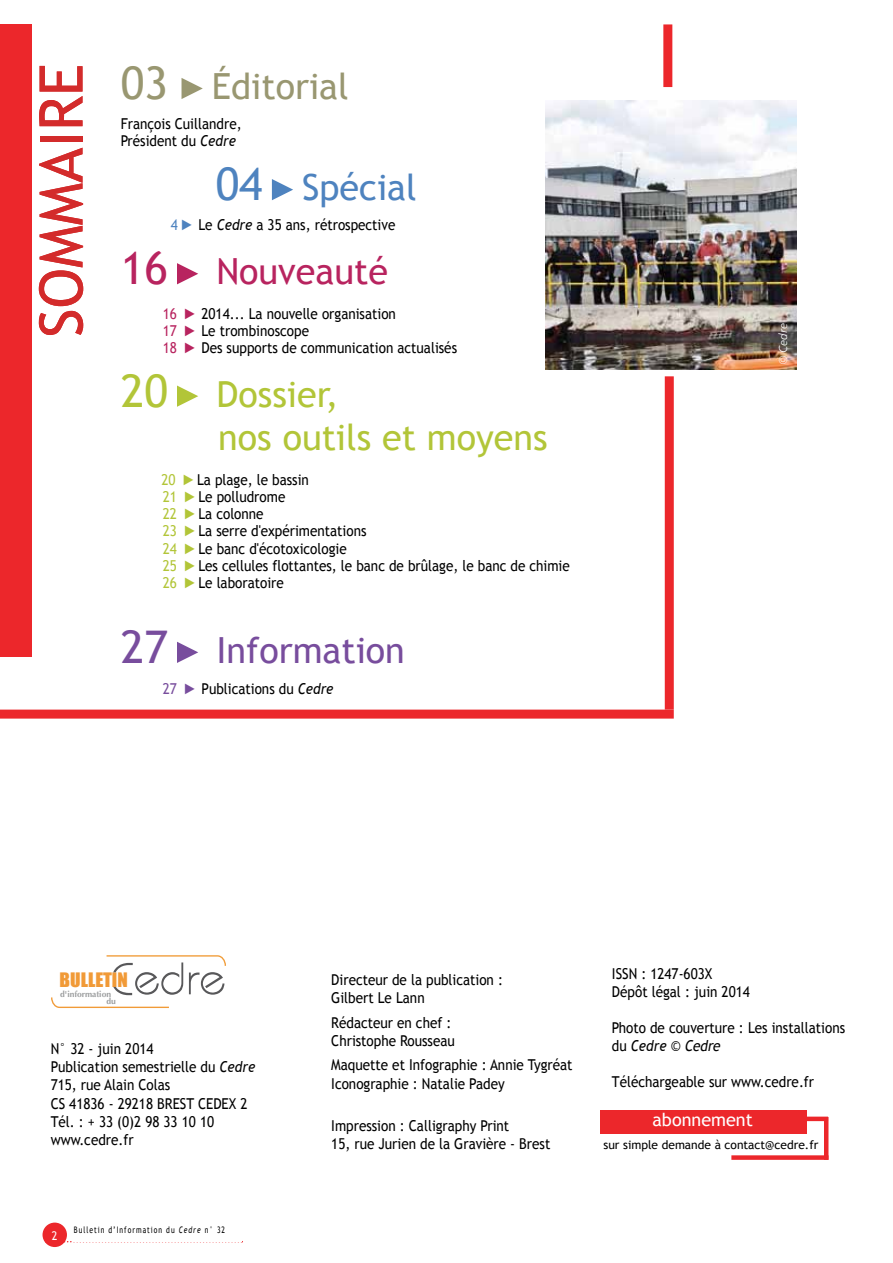
<style>
.page{position:relative;width:893px;height:1263px;background:#fff}
.page>*{position:absolute;margin:0;border:0;box-sizing:border-box;transform-origin:0 0}
.t1{font:60px "Trebuchet MS";color:#d32b2b}
.t2{font:45px "Trebuchet MS";color:#b8245f}
.t3{font:45px "Trebuchet MS";color:#b2c538}
.t4{font:36px/43.2px "Trebuchet MS";color:#b2c538}
.t5{font:36px "Trebuchet MS";color:#784d9d}
.t6{font:36px "Trebuchet MS";color:#999771}
.t7{font:36px "Trebuchet MS";color:#4e83bf}
.t8{font:36px "Trebuchet MS";color:#b8245f}
.t9{font:18.45px "Impact";color:#f19a37;scale:1.04 1}
.t10{font:18px "Trebuchet MS";color:#fff}
.t11{font:15px/17.1px "Trebuchet MS";color:#000;scale:.9 1}
.t12{font:12px "Trebuchet MS";color:#000}
.t13{font:12px "Frutus T Ligh Ital";color:#fff}
.t14{font:12px "Trebuchet MS";color:#fff;scale:.9 1}
.t15{font:9px "Trebuchet MS";letter-spacing:.15em;color:#000;scale:.75 1}
.t16{font:700 8.55px "Optima";color:#9c9e9f}
.s1{font-size:45px}
.s2{font-style:italic}
.s3{color:#4e83bf}
.s4{font-family:"Arial Narrow";color:#4e83bf}
.s5{color:#b8245f}
.s6{font-family:"Arial Narrow";color:#b8245f}
.s7{color:#b2c538}
.s8{font-family:"Arial Narrow";color:#b2c538}
.s9{color:#784d9d}
.s10{font-family:"Arial Narrow";color:#784d9d}
</style>
<div class="page">
<div style="left:0;top:24px;width:31px;height:633px;background:#ec272b"></div>
<svg style="left:182px;top:78px;width:21px;height:21px"></svg>
<svg style="left:272px;top:179px;width:21px;height:21px"></svg>
<svg style="left:177px;top:263px;width:21px;height:21px"></svg>
<svg style="left:177px;top:385px;width:21px;height:22px"></svg>
<svg style="left:177px;top:642px;width:21px;height:21px"></svg>
<div style="left:665px;top:376px;width:9px;height:334px;background:#ec272b"></div>
<img style="left:545px;top:101px;width:251px;height:269px">
<div style="left:0;top:710px;width:674px;height:9px;background:#ec272b"></div>
<div style="left:663px;top:24px;width:9px;height:63px;background:#ec272b"></div>
<div style="left:43px;top:1222px;width:24px;height:25px;background:#ec272b;border-radius:50%"></div>
<hr style="left:824px;top:1117px;width:4px;height:43px;background:#ec272b">
<div style="left:600px;top:1110px;width:206px;height:24px;background:#ec272b"></div>
<div style="left:694px;top:1116px;width:134px;height:5px;background:#ec272b"></div>
<div style="left:731px;top:1155px;width:97px;height:5px;background:#ec272b"></div>
<svg style="left:51px;top:955px;width:175px;height:53px"></svg>
<h1 class="t1" style="left:26px;top:337px;width:275px;rotate:-90deg">SOMMAIRE</h1>
<h3 class="t6" style="left:121px;top:65px;width:230px"><span class="s1">03</span> éditorial</h3>
<p class="t11" style="left:121px;top:115px;width:136px">François Cuillandre,<br>Président du <span class="s2">Cedre</span></p>
<h3 class="t7" style="left:216px;top:166px;width:203px"><span class="s1">04</span> Spécial</h3>
<p class="t11" style="left:171px;top:216px;width:251px"><span class="s3">4</span> <span class="s4">►</span> le <span class="s2">Cedre</span> a 35 ans, rétrospective</p>
<h2 class="t2" style="left:121px;top:242px;width:49px">16</h2>
<h3 class="t8" style="left:216px;top:250px;width:173px">Nouveauté</h3>
<p class="t11" style="left:163px;top:305px;width:329px"><span class="s5">16</span> <span class="s6">►</span> 2014... La nouvelle organisation<br><span class="s5">17</span> <span class="s6">►</span> Le trombinoscope<br><span class="s5">18</span> <span class="s6">►</span> Des supports de communication actualisés</p>
<h2 class="t3" style="left:121px;top:364px;width:49px">20</h2>
<h3 class="t4" style="left:216px;top:373px;width:333px">Dossier,<br>nos outils et moyens</h3>
<p class="t11" style="left:161px;top:471px;width:455px"><span class="s7">20</span> <span class="s8">►</span>La plage, le bassin<br><span class="s7">21</span> <span class="s8">►</span>Le polludrome<br><span class="s7">22</span> <span class="s8">►</span>La colonne<br><span class="s7">23</span> <span class="s8">►</span>La serre d'expérimentations<br><span class="s7">24</span> <span class="s8">►</span>Le banc d'écotoxicologie<br><span class="s7">25</span> <span class="s8">►</span>Les cellules flottantes, le banc de brûlage, le banc de chimie<br><span class="s7">26</span> <span class="s8">►</span>Le laboratoire</p>
<h3 class="t5" style="left:121px;top:629px;width:286px"><span class="s1">27</span> Information</h3>
<p class="t11" style="left:163px;top:680px;width:191px"><span class="s9">27</span> <span class="s10">►</span> Publications du <span class="s2">Cedre</span></p>
<p class="t13" style="left:776px;top:365px;width:43px;rotate:-90deg">© Cedre</p>
<p class="t9" style="left:60px;top:965px;width:67px">BULLETIN</p>
<p class="t16" style="left:60px;top:989px;width:52px">d'information</p>
<p class="t16" style="left:106px;top:995px;width:11px">du</p>
<p class="t11" style="left:51px;top:1040px;width:229px;line-height:18px">N° 32 - juin 2014<br>Publication semestrielle du <span class="s2">Cedre<br></span>715, rue Alain Colas<br>CS 41836 - 29218 BREST CEDEX 2<br>Tél. : + 33 (0)2 98 33 10 10 www.cedre.fr</p>
<p class="t14" style="left:52px;top:1228px;width:8px">2</p>
<p class="t15" style="left:74px;top:1224px;width:203px">b ulletin d’i nformation du <span class="s2">c edre</span> n° 32</p>
<p class="t11" style="left:331px;top:971px;width:192px;line-height:18.1px">Directeur de la publication :<br>Gilbert Le Lann</p>
<p class="t11" style="left:331px;top:1014px;width:139px;line-height:18.1px">Rédacteur en chef :<br>Christophe Rousseau</p>
<p class="t11" style="left:331px;top:1056px;width:269px;line-height:18px">Maquette et Infographie : Annie Tygréat<br>Iconographie : Natalie Padey</p>
<p class="t11" style="left:331px;top:1117px;width:245px;line-height:18px">Impression : Calligraphy Print<br>15, rue Jurien de la Gravière - Brest</p>
<p class="t11" style="left:612px;top:965px;width:155px;line-height:18.1px">ISSN : 1247-603X<br>Dépôt légal : juin 2014</p>
<p class="t11" style="left:612px;top:1019px;width:261px;line-height:18.1px">Photo de couverture : Les installations du <span class="s2">Cedre</span> © <span class="s2">Cedre</span></p>
<p class="t11" style="left:612px;top:1074px;width:226px">Téléchargeable sur www.cedre.fr</p>
<p class="t10" style="left:652px;top:1109px;width:102px">abonnement</p>
<p class="t12" style="left:603px;top:1137px;width:216px">sur simple demande à contact@cedre.fr</p>
</div>
